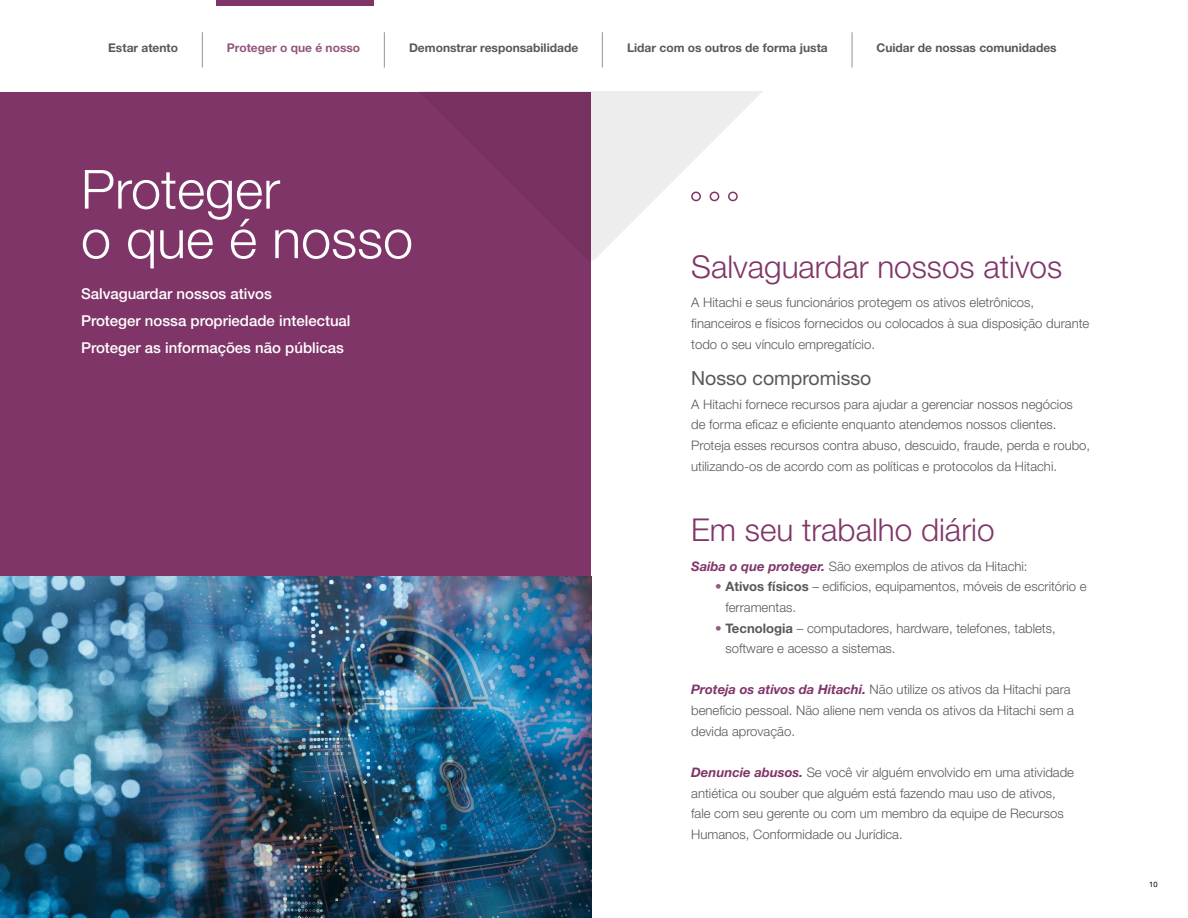
<style>
.page{position:relative;width:1188px;height:918px;background:#fff}
.page>*{position:absolute;margin:0;border:0;box-sizing:border-box;transform-origin:0 0}
.t1{font:300 54px/49.5px "Helvetica Neue LT Std";color:#fff}
.t2{font:700 35.25px "Helvetica Neue LT Std";color:#000;scale:.1 1}
.t3{font:300 31.5px "Helvetica Neue LT Std";color:#803568}
.t4{font:19.5px "Helvetica Neue LT Std";color:#58595b}
.t5{font:500 15px/27px "Helvetica Neue LT Std";color:#fff}
.t6{font:300 13.2px/20.5px "Helvetica Neue LT Std";color:#58595b}
.t7{font:700 12px "Helvetica Neue LT Std";color:#58595b}
.t8{font:700 12px "Helvetica Neue LT Std";color:#92577c}
.t9{font:7.5px "Helvetica Neue LT Std";color:#000}
.s1{font-weight:700;font-style:italic;color:#803568}
.s2{color:#92577c}
.s3{font-weight:700}
</style>
<div class="page">
<svg style="left:591px;top:92px;width:171px;height:169px;fill:#ededee"></svg>
<div style="left:0;top:92px;width:591px;height:484px;background:#803568"></div>
<div style="left:691px;top:192px;width:10px;height:9px;border:2px solid #803568;border-radius:50%"></div>
<div style="left:710px;top:192px;width:9px;height:9px;border:2px solid #803568;border-radius:50%"></div>
<div style="left:728px;top:192px;width:10px;height:9px;border:2px solid #803568;border-radius:50%"></div>
<img style="left:0;top:576px;width:591px;height:342px">
<div style="left:216px;top:0;width:158px;height:5px;background:#803568"></div>
<p class="t7" style="left:108px;top:40px;width:71px">Estar atento</p>
<h2 class="t2" style="left:202px;top:26px;width:9px">|</h2>
<p class="t8" style="left:227px;top:40px;width:135px">Proteger o que é nosso</p>
<h2 class="t2" style="left:384px;top:26px;width:9px">|</h2>
<p class="t7" style="left:409px;top:40px;width:171px">Demonstrar responsabilidade</p>
<h2 class="t2" style="left:602px;top:26px;width:9px">|</h2>
<p class="t7" style="left:627px;top:40px;width:202px">Lidar com os outros de forma justa</p>
<h2 class="t2" style="left:852px;top:26px;width:9px">|</h2>
<p class="t7" style="left:877px;top:40px;width:182px">Cuidar de nossas comunidades</p>
<h1 class="t1" style="left:81px;top:164px;width:334px">Proteger<br>o que é nosso</h1>
<p class="t5" style="left:81px;top:280px;width:271px">Salvaguardar nossos ativos<br>Proteger nossa propriedade intelectual<br>Proteger as informações não públicas</p>
<h3 class="t3" style="left:691px;top:247px;width:373px">Salvaguardar nossos ativos</h3>
<p class="t6" style="left:691px;top:292px;width:400px">A Hitachi e seus funcionários protegem os ativos eletrônicos, financeiros e físicos fornecidos ou colocados à sua disposição durante todo o seu vínculo empregatício.</p>
<h3 class="t4" style="left:691px;top:366px;width:182px">Nosso compromisso</h3>
<p class="t6" style="left:691px;top:393px;width:401px">A Hitachi fornece recursos para ajudar a gerenciar nossos negócios de forma eficaz e eficiente enquanto atendemos nossos clientes.<br>Proteja esses recursos contra abuso, descuido, fraude, perda e roubo, utilizando-os de acordo com as políticas e protocolos da Hitachi.</p>
<h3 class="t3" style="left:691px;top:511px;width:305px">Em seu trabalho diário</h3>
<p class="t6" style="left:691px;top:555px;width:338px"><span class="s1">Saiba o que proteger.</span> São exemplos de ativos da Hitachi:</p>
<p class="t6" style="left:725px;top:576px;width:363px;text-indent:-10px"><span class="s2">•</span> <span class="s3">Ativos físicos</span> – edifícios, equipamentos, móveis de escritório e ferramentas.</p>
<p class="t6" style="left:725px;top:617px;width:332px;text-indent:-10px"><span class="s2">•</span> <span class="s3">Tecnologia</span> – computadores, hardware, telefones, tablets, software e acesso a sistemas.</p>
<p class="t6" style="left:691px;top:679px;width:384px"><span class="s1">Proteja os ativos da Hitachi.</span> Não utilize os ativos da Hitachi para benefício pessoal. Não aliene nem venda os ativos da Hitachi sem a devida aprovação.</p>
<p class="t6" style="left:691px;top:762px;width:384px"><span class="s1">Denuncie abusos.</span> Se você vir alguém envolvido em uma atividade antiética ou souber que alguém está fazendo mau uso de ativos, fale com seu gerente ou com um membro da equipe de Recursos Humanos, Conformidade ou Jurídica.</p>
<p class="t9" style="left:1149px;top:880px;width:10px">10</p>
</div>
